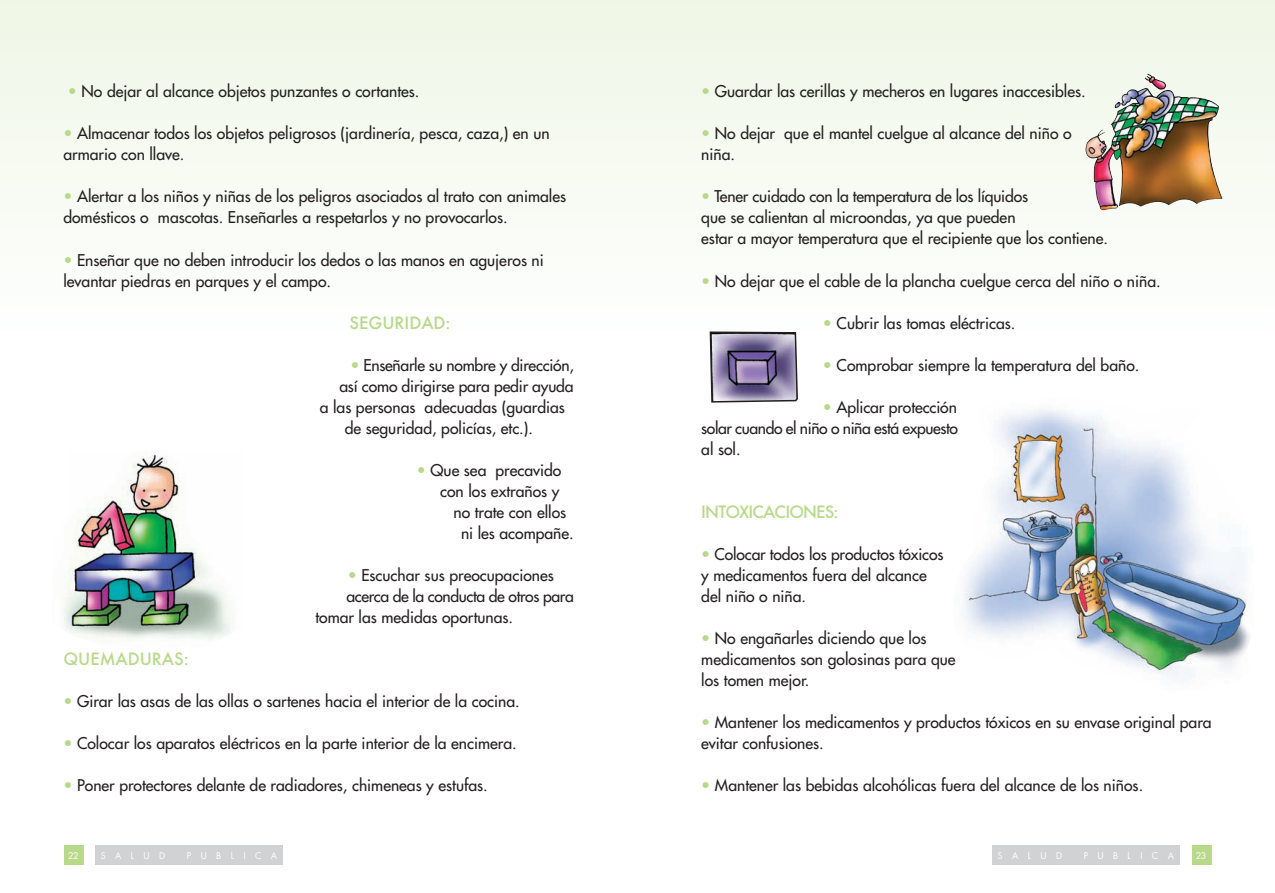
<style>
.page{position:relative;width:1275px;height:893px;background:#fff}
.page>*{position:absolute;margin:0;border:0;box-sizing:border-box;transform-origin:0 0}
.t1{font:500 16.5px "Futura";color:#b8d989}
.t2{font:500 16.5px "Futura";letter-spacing:-.055em;color:#b8d989}
.t3{font:15.75px/21px "Futura";color:#231f20}
.t4{font:15.75px "Futura";letter-spacing:-.02em;color:#231f20}
.t5{font:9px "Futura";letter-spacing:1.04em;color:#fff}
.s1{color:#b8d989}
</style>
<div class="page">
<div style="left:0;top:0;width:1275px;height:333px;background:#f7fbf2"></div>
<div style="left:0;top:332px;width:1275px;height:37px;background:#fff"></div>
<div style="left:64px;top:845px;width:20px;height:19px;background:#b8d989"></div>
<div style="left:96px;top:845px;width:187px;height:19px;background:#d1d2d4"></div>
<div style="left:1192px;top:845px;width:19px;height:19px;background:#b8d989"></div>
<div style="left:992px;top:845px;width:188px;height:19px;background:#d1d2d4"></div>
<img style="left:961px;top:409px;width:289px;height:271px">
<img style="left:63px;top:451px;width:169px;height:188px">
<img style="left:1085px;top:73px;width:137px;height:137px">
<svg style="left:709px;top:330px;width:90px;height:73px;background:#8c82a1"></svg>
<p class="t3" style="left:68px;top:81px;width:353px"><span class="s1">•</span> No dejar al alcance objetos punzantes o cortantes.</p>
<p class="t3" style="left:63px;top:123px;width:488px"><span class="s1">•</span> Almacenar todos los objetos peligrosos (jardinería, pesca, caza,) en un armario con llave.</p>
<p class="t3" style="left:63px;top:186px;width:504px"><span class="s1">•</span> Alertar a los niños y niñas de los peligros asociados al trato con animales domésticos o mascotas. Enseñarles a respetarlos y no provocarlos.</p>
<p class="t3" style="left:63px;top:249px;width:482px"><span class="s1">•</span> Enseñar que no deben introducir los dedos o las manos en agujeros ni levantar piedras en parques y el campo.</p>
<p class="t1" style="left:350px;top:311px;width:103px">SEGURIDAD:</p>
<p class="t3" style="left:351px;top:354px;width:225px"><span class="s1">•</span> Enseñarle su nombre y dirección,</p>
<p class="t3" style="left:339px;top:375px;width:236px">así como dirigirse para pedir ayuda</p>
<p class="t3" style="left:320px;top:396px;width:247px">a las personas adecuadas (guardias</p>
<p class="t3" style="left:345px;top:417px;width:190px">de seguridad, policías, etc.).</p>
<p class="t3" style="left:417px;top:459px;width:146px"><span class="s1">•</span> Que sea precavido</p>
<p class="t3" style="left:440px;top:480px;width:121px">con los extraños y</p>
<p class="t3" style="left:453px;top:501px;width:114px">no trate con ellos</p>
<p class="t3" style="left:461px;top:522px;width:114px">ni les acompañe.</p>
<p class="t3" style="left:348px;top:564px;width:208px"><span class="s1">•</span> Escuchar sus preocupaciones</p>
<p class="t4" style="left:346px;top:586px;width:229px">acerca de la conducta de otros para</p>
<p class="t3" style="left:315px;top:606px;width:199px">tomar las medidas oportunas.</p>
<p class="t1" style="left:63px;top:647px;width:127px">QUEMADURAS:</p>
<p class="t3" style="left:63px;top:690px;width:458px"><span class="s1">•</span> Girar las asas de las ollas o sartenes hacia el interior de la cocina.</p>
<p class="t3" style="left:63px;top:732px;width:455px"><span class="s1">•</span> Colocar los aparatos eléctricos en la parte interior de la encimera.</p>
<p class="t3" style="left:63px;top:774px;width:426px"><span class="s1">•</span> Poner protectores delante de radiadores, chimeneas y estufas.</p>
<p class="t3" style="left:701px;top:81px;width:386px"><span class="s1">•</span> Guardar las cerillas y mecheros en lugares inaccesibles.</p>
<p class="t3" style="left:701px;top:123px;width:372px"><span class="s1">•</span> No dejar que el mantel cuelgue al alcance del niño o niña.</p>
<p class="t3" style="left:701px;top:186px;width:408px"><span class="s1">•</span> Tener cuidado con la temperatura de los líquidos<br>que se calientan al microondas, ya que pueden<br>estar a mayor temperatura que el recipiente que los contiene.</p>
<p class="t3" style="left:701px;top:270px;width:461px"><span class="s1">•</span> No dejar que el cable de la plancha cuelgue cerca del niño o niña.</p>
<p class="t3" style="left:823px;top:312px;width:194px"><span class="s1">•</span> Cubrir las tomas eléctricas.</p>
<p class="t3" style="left:823px;top:354px;width:318px"><span class="s1">•</span> Comprobar siempre la temperatura del baño.</p>
<p class="t3" style="left:701px;top:396px;width:258px;text-align:justify;text-indent:122px"><span class="s1">•</span> Aplicar protección solar cuando el niño o niña está expuesto al sol.</p>
<p class="t2" style="left:701px;top:500px;width:139px">INTOXICACIONES:</p>
<p class="t3" style="left:701px;top:543px;width:244px"><span class="s1">•</span> Colocar todos los productos tóxicos y medicamentos fuera del alcance del niño o niña.</p>
<p class="t3" style="left:701px;top:627px;width:256px"><span class="s1">•</span> No engañarles diciendo que los medicamentos son golosinas para que los tomen mejor.</p>
<p class="t3" style="left:701px;top:711px;width:512px"><span class="s1">•</span> Mantener los medicamentos y productos tóxicos en su envase original para evitar confusiones.</p>
<p class="t3" style="left:701px;top:774px;width:443px"><span class="s1">•</span> Mantener las bebidas alcohólicas fuera del alcance de los niños.</p>
<p class="t5" style="left:68px;top:849px;width:12px">22</p>
<p class="t5" style="left:101px;top:849px;width:66px">SALUD</p>
<p class="t5" style="left:187px;top:849px;width:92px">PUBLICA</p>
<p class="t5" style="left:998px;top:849px;width:66px">SALUD</p>
<p class="t5" style="left:1084px;top:849px;width:92px">PUBLICA</p>
<p class="t5" style="left:1196px;top:849px;width:12px">23</p>
</div>
